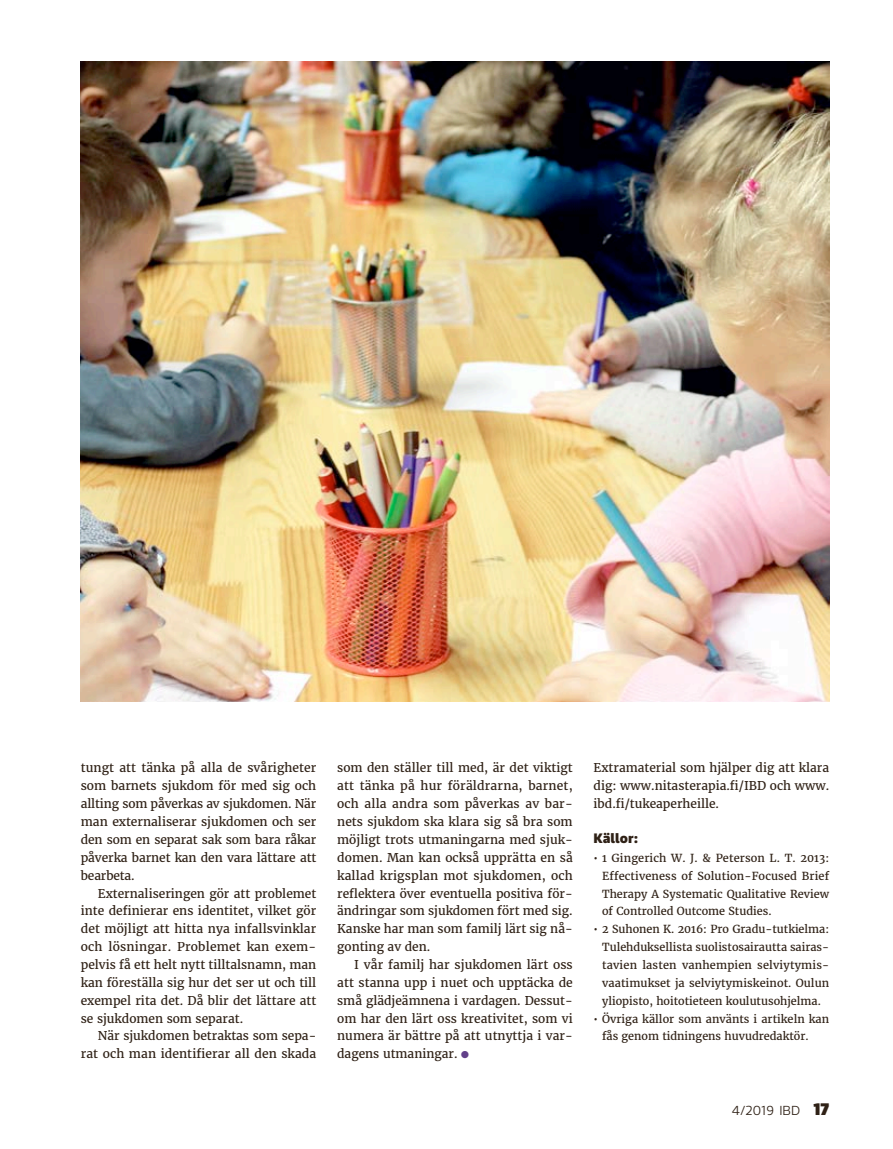
<style>
.page{position:relative;width:893px;height:1149px;background:#fff}
.page>*{position:absolute;margin:0;border:0;box-sizing:border-box;transform-origin:0 0}
.t1{font:900 13.5px "Riona Sans";letter-spacing:-.005em;color:#2f2116}
.t2{font:300 12.9px "Riona Sans";color:#2f2116}
.t3{font:12px/17.9px "Merriweather";color:#2f2116;text-align:justify}
.t4{font:10.95px/17.9px "Merriweather";color:#2f2116;text-align:justify}
.s1{font-family:"Fn T Basic Shapes 1";font-size:9.75px;color:#624089}
.s2{font-weight:900;font-size:16.5px}
</style>
<div class="page">
<img style="left:81px;top:62px;width:748px;height:638px">
<p class="t3" style="left:81px;top:759px;width:237px">tungt att tänka på alla de svårigheter som barnets sjukdom för med sig och allting som påverkas av sjukdomen. När man externaliserar sjukdomen och ser den som en separat sak som bara råkar påverka barnet kan den vara lättare att bearbeta.</p>
<p class="t3" style="left:81px;top:884px;width:237px;text-indent:17px">Externaliseringen gör att problemet inte definierar ens identitet, vilket gör det möjligt att hitta nya infallsvinklar och lösningar. Problemet kan exem&shy;pelvis få ett helt nytt tilltalsnamn, man kan föreställa sig hur det ser ut och till exempel rita det. Då blir det lättare att se sjukdomen som separat.</p>
<p class="t3" style="left:81px;top:1026px;width:237px;text-align:right">När sjukdomen betraktas som sepa&shy;rat och man identifierar all den skada</p>
<p class="t3" style="left:337px;top:759px;width:237px">som den ställer till med, är det viktigt att tänka på hur föräldrarna, barnet, och alla andra som påverkas av bar&shy;nets sjukdom ska klara sig så bra som möjligt trots utmaningarna med sjuk&shy;domen. Man kan också upprätta en så kallad krigsplan mot sjukdomen, och reflektera över eventuella positiva för&shy;ändringar som sjukdomen fört med sig.<br>Kanske har man som familj lärt sig nå&shy;gonting av den.</p>
<p class="t3" style="left:337px;top:955px;width:237px;text-indent:17px">I vår familj har sjukdomen lärt oss att stanna upp i nuet och upptäcka de små glädjeämnena i vardagen. Dessut&shy;om har den lärt oss kreativitet, som vi numera är bättre på att utnyttja i var&shy;dagens utmaningar. <span class="s1">5</span></p>
<p class="t3" style="left:594px;top:759px;width:237px">Extramaterial som hjälper dig att klara dig: www.nitasterapia.fi/IBD och www. ibd.fi/tukeaperheille.</p>
<p class="t1" style="left:594px;top:829px;width:46px">Källor:</p>
<p class="t4" style="left:602px;top:848px;width:229px;text-indent:-9px">• 1 Gingerich W. J. &amp; Peterson L. T. 2013:<br>Effectiveness of Solution-Focused Brief Therapy A Systematic Qualitative Review of Controlled Outcome Studies.</p>
<p class="t4" style="left:602px;top:920px;width:229px;text-indent:-9px">• 2 Suhonen K. 2016: Pro Gradu-tutkielma:<br>Tulehduksellista suolistosairautta sairas&shy;tavien lasten vanhempien selviytymis&shy;vaatimukset ja selviytymiskeinot. Oulun yliopisto, hoitotieteen koulutusohjelma.</p>
<p class="t4" style="left:602px;top:1009px;width:229px;text-indent:-9px">• Övriga källor som använts i artikeln kan fås genom tidningens huvudredaktör.</p>
<p class="t2" style="left:732px;top:1102px;width:99px">4/2019 IBD <span class="s2">17</span></p>
</div>
